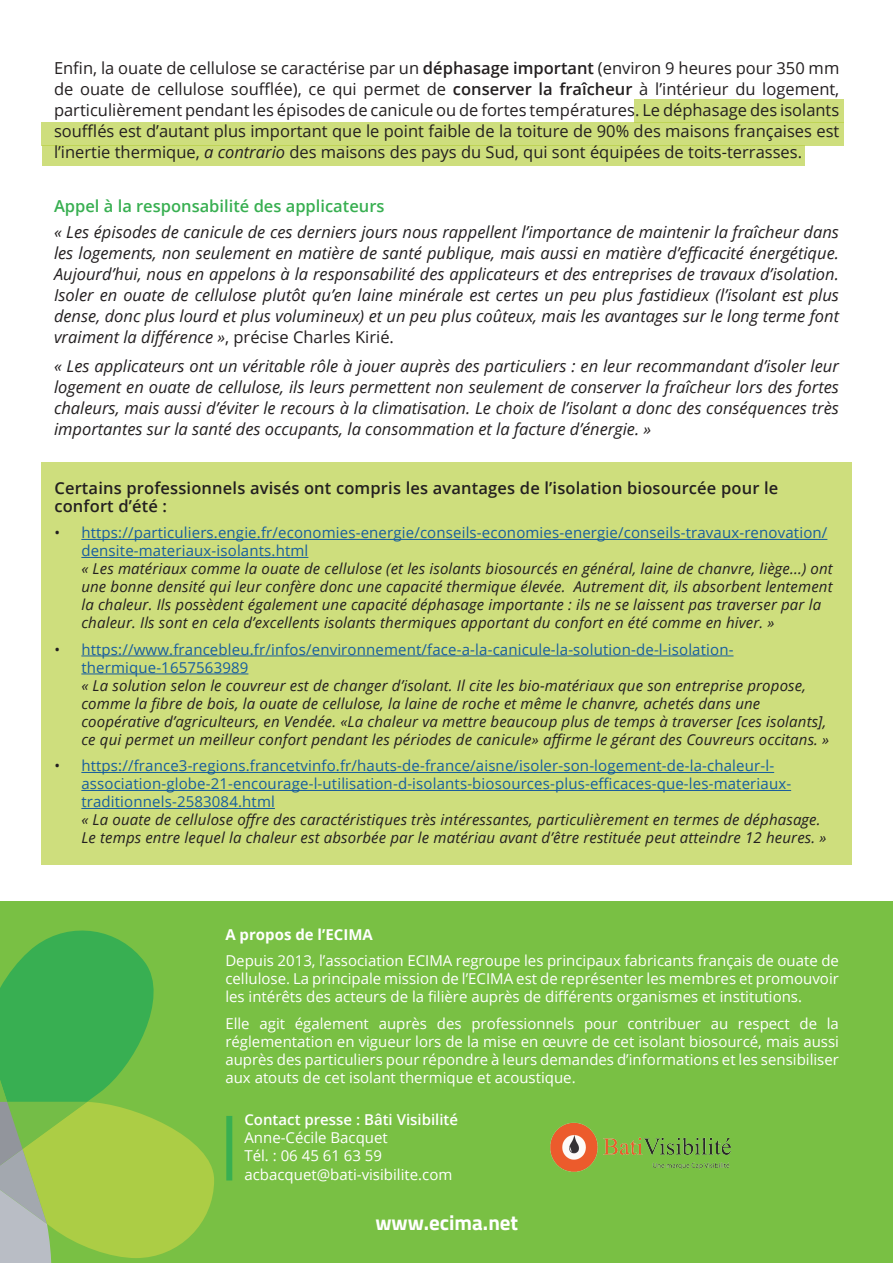
<style>
.page{position:relative;width:893px;height:1263px;background:#fff}
.page>*{position:absolute;margin:0;border:0;box-sizing:border-box;transform-origin:0 0}
.t1{font:700 21px "Titillium Web";color:#fff}
.t2{font:italic 16.5px/21px "Open Sans";color:#231f20;text-align:justify}
.t3{font:16.5px/21px "Open Sans";color:#231f20;text-align:justify}
.t4{font:600 16.5px/18px "Open Sans";letter-spacing:.01em;color:#231f20}
.t5{font:600 16.5px "Open Sans";color:#38af51}
.t6{font:italic 15px/18px "Open Sans";letter-spacing:.01em;color:#231f20}
.t7{font:15px/18px "Open Sans";color:#fff;text-align:justify}
.t8{font:15px/18px "Open Sans";letter-spacing:.01em;color:#175d9e}
.t9{font:600 15px "Open Sans";color:#fff}
.t10{font:700 15px "Open Sans";color:#fff}
.s1{font-weight:600}
.s2{font-style:italic}
.s3{font-style:normal}
.s4{color:#231f20}
</style>
<div class="page">
<div style="left:634px;top:99px;width:209px;height:23px;background:#cede7d"></div>
<div style="left:42px;top:122px;width:802px;height:24px;background:#cede7d"></div>
<div style="left:42px;top:146px;width:762px;height:20px;background:#cede7d"></div>
<div style="left:41px;top:462px;width:810px;height:403px;background:#cede7d"></div>
<div style="left:0;top:902px;width:893px;height:361px;background:#79c044"></div>
<svg style="left:0;top:930px;width:214px;height:333px"></svg>
<div style="left:226px;top:1116px;width:6px;height:64px;background:#38af51"></div>
<img style="left:550px;top:1122px;width:181px;height:50px">
<hr style="left:81px;top:539px;width:746px;height:1px;background:#175d9e">
<hr style="left:81px;top:557px;width:227px;height:1px;background:#175d9e">
<hr style="left:81px;top:655px;width:652px;height:1px;background:#175d9e">
<hr style="left:81px;top:673px;width:167px;height:1px;background:#175d9e">
<hr style="left:81px;top:772px;width:693px;height:1px;background:#175d9e">
<hr style="left:81px;top:790px;width:710px;height:1px;background:#175d9e">
<hr style="left:81px;top:808px;width:194px;height:1px;background:#175d9e">
<p class="t3" style="left:54px;top:57px;width:787px">Enfin, la ouate de cellulose se caractérise par un <span class="s1">déphasage important</span> (environ 9 heures pour 350 mm de ouate de cellulose soufflée), ce qui permet de <span class="s1">conserver la fraîcheur</span> à l’intérieur du logement, particulièrement pendant les épisodes de canicule ou de fortes températures. Le déphasage des isolants soufflés est d’autant plus important que le point faible de la toiture de 90% des maisons françaises est l’inertie thermique, <span class="s2">a contrario</span> des maisons des pays du Sud, qui sont équipées de toits-terrasses.</p>
<p class="t5" style="left:54px;top:195px;width:332px">Appel à la responsabilité des applicateurs</p>
<p class="t2" style="left:54px;top:221px;width:786px">« Les épisodes de canicule de ces derniers jours nous rappellent l’importance de maintenir la fraîcheur dans les logements, non seulement en matière de santé publique, mais aussi en matière d’efficacité énergétique.<br>Aujourd’hui, nous en appelons à la responsabilité des applicateurs et des entreprises de travaux d’isolation.<br>Isoler en ouate de cellulose plutôt qu’en laine minérale est certes un peu plus fastidieux (l’isolant est plus dense, donc plus lourd et plus volumineux) et un peu plus coûteux, mais les avantages sur le long terme font vraiment la différence »<span class="s3">, précise Charles Kirié.</span></p>
<p class="t2" style="left:54px;top:355px;width:786px">« Les applicateurs ont un véritable rôle à jouer auprès des particuliers : en leur recommandant d’isoler leur logement en ouate de cellulose, ils leurs permettent non seulement de conserver la fraîcheur lors des fortes chaleurs, mais aussi d’éviter le recours à la climatisation. Le choix de l’isolant a donc des conséquences très importantes sur la santé des occupants, la consommation et la facture d’énergie. »</p>
<p class="t4" style="left:54px;top:478px;width:725px">Certains professionnels avisés ont compris les avantages de l’isolation biosourcée pour le confort d’été :</p>
<p class="t8" style="left:81px;top:523px;width:747px;text-indent:-27px"><span class="s4">•</span> https://particuliers.engie.fr/economies-energie/conseils-economies-energie/conseils-travaux-renovation/ densite-materiaux-isolants.html</p>
<p class="t6" style="left:81px;top:559px;width:753px">« Les matériaux comme la ouate de cellulose (et les isolants biosourcés en général, laine de chanvre, liège...) ont une bonne densité qui leur confère donc une capacité thermique élevée. Autrement dit, ils absorbent lentement la chaleur. Ils possèdent également une capacité déphasage importante : ils ne se laissent pas traverser par la chaleur. Ils sont en cela d’excellents isolants thermiques apportant du confort en été comme en hiver. »</p>
<p class="t8" style="left:81px;top:640px;width:654px;text-indent:-27px"><span class="s4">•</span> https://www.francebleu.fr/infos/environnement/face-a-la-canicule-la-solution-de-l-isolation&shy;thermique-1657563989</p>
<p class="t6" style="left:81px;top:676px;width:749px">« La solution selon le couvreur est de changer d’isolant. Il cite les bio-matériaux que son entreprise propose, comme la fibre de bois, la ouate de cellulose, la laine de roche et même le chanvre, achetés dans une coopérative d’agriculteurs, en Vendée. «La chaleur va mettre beaucoup plus de temps à traverser [ces isolants], ce qui permet un meilleur confort pendant les périodes de canicule» affirme le gérant des Couvreurs occitans. »</p>
<p class="t8" style="left:81px;top:756px;width:711px;text-indent:-27px"><span class="s4">•</span> https://france3-regions.francetvinfo.fr/hauts-de-france/aisne/isoler-son-logement-de-la-chaleur-l&shy;association-globe-21-encourage-l-utilisation-d-isolants-biosources-plus-efficaces-que-les-materiaux&shy;traditionnels-2583084.html</p>
<p class="t6" style="left:81px;top:810px;width:747px">« La ouate de cellulose offre des caractéristiques très intéressantes, particulièrement en termes de déphasage.<br>Le temps entre lequel la chaleur est absorbée par le matériau avant d’être restituée peut atteindre 12 heures. »</p>
<p class="t10" style="left:225px;top:923px;width:149px">A propos de l’ECIMA</p>
<p class="t7" style="left:225px;top:951px;width:615px">Depuis 2013, l’association ECIMA regroupe les principaux fabricants français de ouate de cellulose. La principale mission de l’ECIMA est de représenter les membres et promouvoir les intérêts des acteurs de la filière auprès de différents organismes et institutions.</p>
<p class="t7" style="left:225px;top:1014px;width:615px">Elle agit également auprès des professionnels pour contribuer au respect de la réglementation en vigueur lors de la mise en œuvre de cet isolant biosourcé, mais aussi auprès des particuliers pour répondre à leurs demandes d’informations et les sensibiliser aux atouts de cet isolant thermique et acoustique.</p>
<p class="t9" style="left:244px;top:1109px;width:215px">Contact presse : Bâti Visibilité</p>
<p class="t7" style="left:244px;top:1128px;width:209px;line-height:18.5px;text-align:left">Anne-Cécile Bacquet<br>Tél. : 06 45 61 63 59 acbacquet@bati-visibilite.com</p>
<h1 class="t1" style="left:375px;top:1207px;width:144px">www.ecima.net</h1>
</div>
